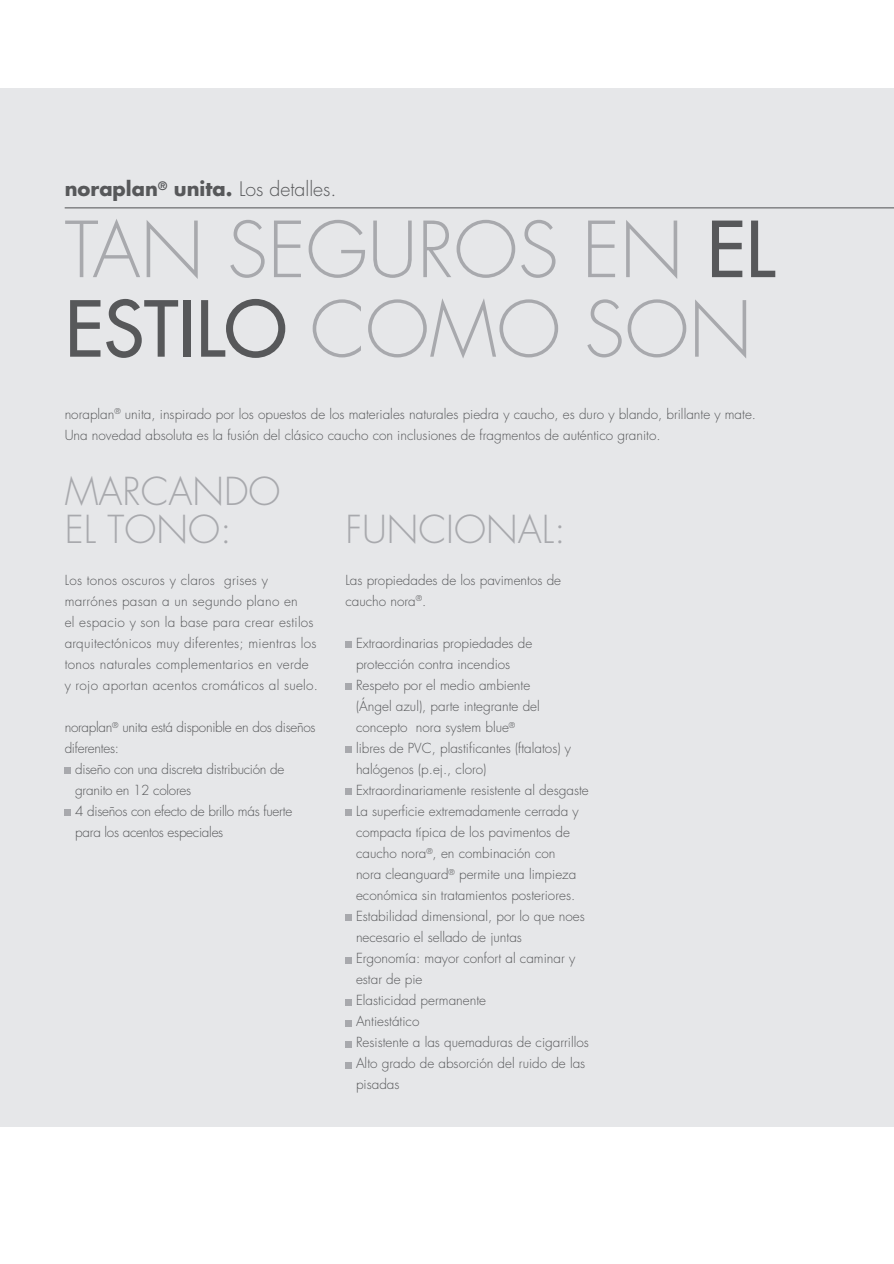
<style>
.page{position:relative;width:894px;height:1264px;background:#fff}
.page>*{position:absolute;margin:0;border:0;box-sizing:border-box;transform-origin:0 0}
.t1{font:300 75px/79.5px "Futura";color:#a8a9ad}
.t2{font:300 37.5px/37.5px "Futura";color:#a8a9ad}
.t3{font:700 19.5px "Futura";color:#57585a}
.t4{font:300 13.5px/21px "Futura";color:#57585a}
.t5{font:300 13.5px/21px "Futura";letter-spacing:.02em;color:#57585a}
.t6{font:300 13.5px "Futura";letter-spacing:-.02em;color:#57585a}
.s1{font-weight:300}
.s2{font-weight:400;color:#57585a}
</style>
<div class="page">
<div style="left:0;top:88px;width:894px;height:1037px;background:#e6e7e9"></div>
<hr style="left:65px;top:207px;width:829px;height:1px;background:#57585a">
<div style="left:65px;top:767px;width:6px;height:7px;background:#a8a9ad"></div>
<div style="left:65px;top:809px;width:6px;height:7px;background:#a8a9ad"></div>
<div style="left:345px;top:641px;width:7px;height:7px;background:#a8a9ad"></div>
<div style="left:345px;top:683px;width:7px;height:7px;background:#a8a9ad"></div>
<div style="left:345px;top:746px;width:7px;height:7px;background:#a8a9ad"></div>
<div style="left:345px;top:788px;width:7px;height:7px;background:#a8a9ad"></div>
<div style="left:345px;top:809px;width:7px;height:7px;background:#a8a9ad"></div>
<div style="left:345px;top:914px;width:7px;height:7px;background:#a8a9ad"></div>
<div style="left:345px;top:956px;width:7px;height:7px;background:#a8a9ad"></div>
<div style="left:345px;top:998px;width:7px;height:7px;background:#a8a9ad"></div>
<div style="left:345px;top:1019px;width:7px;height:7px;background:#a8a9ad"></div>
<div style="left:345px;top:1040px;width:7px;height:7px;background:#a8a9ad"></div>
<div style="left:345px;top:1061px;width:7px;height:7px;background:#a8a9ad"></div>
<h3 class="t3" style="left:65px;top:180px;width:273px">noraplan<sup>®</sup> unita. <span class="s1">Los detalles.</span></h3>
<h1 class="t1" style="left:65px;top:216px;width:711px">TAN SEGUROS EN <span class="s2">EL<br>ESTILO</span> COMO SON</h1>
<p class="t4" style="left:65px;top:404px;width:693px">noraplan<sup>®</sup> unita, inspirado por los opuestos de los materiales naturales piedra y caucho, es duro y blando, brillante y mate.<br>Una novedad absoluta es la fusión del clásico caucho con inclusiones de fragmentos de auténtico granito.</p>
<h2 class="t2" style="left:65px;top:476px;width:217px">MARCANDO<br>EL TONO:</h2>
<p class="t5" style="left:65px;top:570px;width:255px">Los tonos oscuros y claros grises y marrónes pasan a un segundo plano en<br>el espacio y son la base para crear estilos arquitectónicos muy diferentes; mientras los tonos naturales complementarios en verde y rojo aportan acentos cromáticos al suelo.</p>
<p class="t6" style="left:65px;top:720px;width:252px">noraplan<sup>®</sup> unita está disponible en dos diseños</p>
<p class="t6" style="left:65px;top:741px;width:56px">diferentes:</p>
<p class="t6" style="left:75px;top:762px;width:211px">diseño con una discreta distribución de</p>
<p class="t6" style="left:75px;top:783px;width:117px">granito en 12 colores</p>
<p class="t6" style="left:75px;top:804px;width:218px">4 diseños con efecto de brillo más fuerte</p>
<p class="t6" style="left:75px;top:825px;width:150px">para los acentos especiales</p>
<h2 class="t2" style="left:345px;top:513px;width:222px">FUNCIONAL:</h2>
<p class="t4" style="left:345px;top:570px;width:217px">Las propiedades de los pavimentos de caucho nora<sup>®</sup>.</p>
<p class="t4" style="left:356px;top:633px;width:234px">Extraordinarias propiedades de protección contra incendios<br>Respeto por el medio ambiente<br>(Ángel azul), parte integrante del concepto nora system blue<sup>®<br></sup>libres de PVC, plastificantes (ftalatos) y halógenos (p.ej., cloro)<br>Extraordinariamente resistente al desgaste<br>La superficie extremadamente cerrada y compacta típica de los pavimentos de caucho nora<sup>®</sup>, en combinación con<br>nora cleanguard<sup>®</sup> permite una limpieza económica sin tratamientos posteriores.<br>Estabilidad dimensional, por lo que noes necesario el sellado de juntas<br>Ergonomía: mayor confort al caminar y estar de pie<br>Elasticidad permanente<br>Antiestático<br>Resistente a las quemaduras de cigarrillos<br>Alto grado de absorción del ruido de las pisadas</p>
</div>
